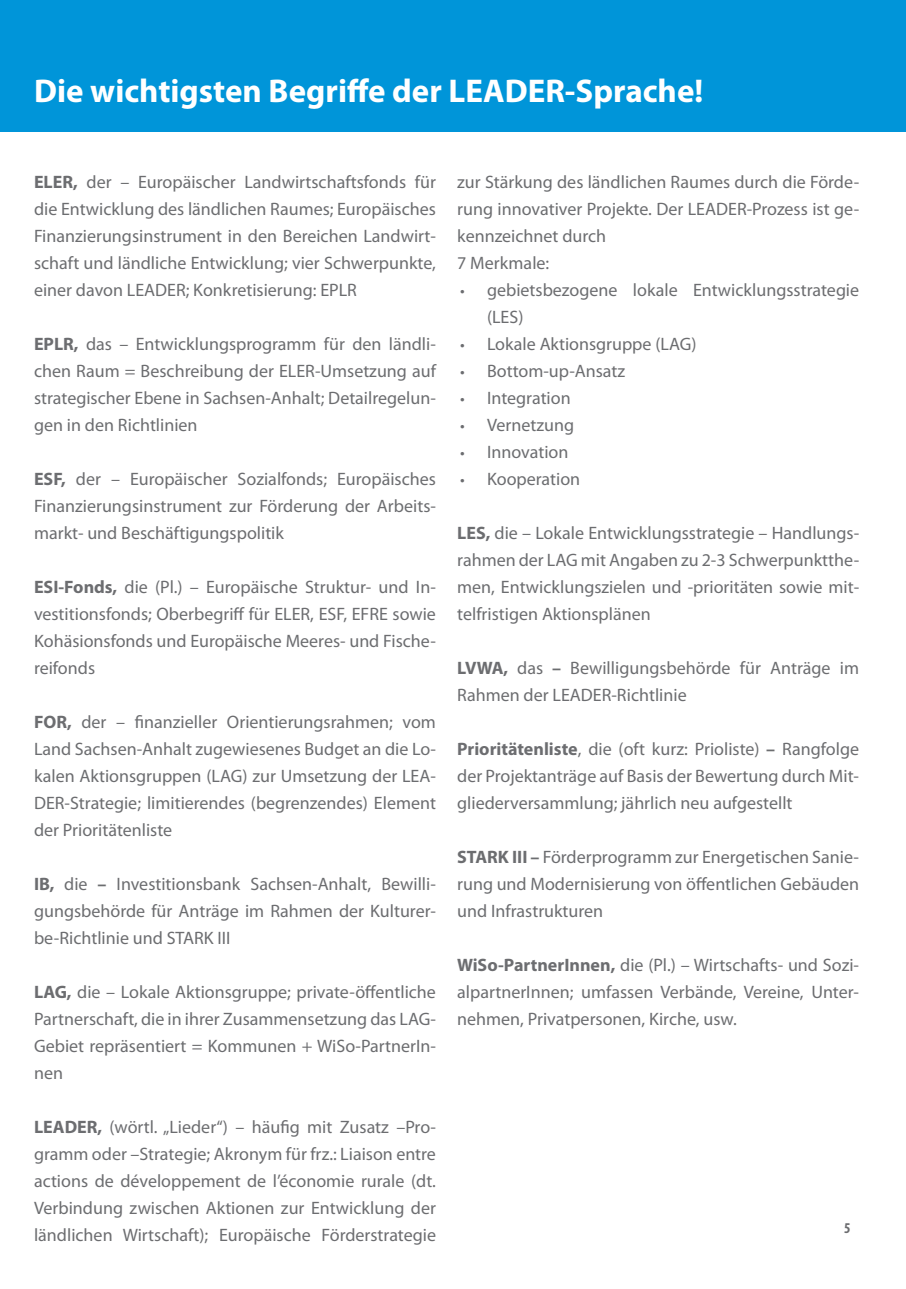
<style>
.page{position:relative;width:906px;height:1289px;background:#fff}
.page>*{position:absolute;margin:0;border:0;box-sizing:border-box;transform-origin:0 0}
.t1{font:700 33px "Myriad Pro";color:#fff}
.t2{font:18px/27px "Myriad Pro";color:#6c6d70;text-align:justify}
.t3{font:700 condensed 15px "Myriad Pro";color:#6c6d70}
.s1{font-weight:700}
</style>
<div class="page">
<div style="left:0;top:47px;width:906px;height:85px;background:#0095d9"></div>
<div style="left:0;top:0;width:906px;height:47px;background:#0095d9"></div>
<h1 class="t1" style="left:34px;top:69px;width:671px">Die wichtigsten Begriffe der LEADER-Sprache!</h1>
<p class="t2" style="left:34px;top:168px;width:403px"><span class="s1">ELER,</span> der – Europäischer Landwirtschaftsfonds für die Entwicklung des ländlichen Raumes; Europäisches Finanzierungsinstrument in den Bereichen Landwirt&shy;schaft und ländliche Entwicklung; vier Schwerpunkte, einer davon LEADER; Konkretisierung: EPLR</p>
<p class="t2" style="left:34px;top:330px;width:403px"><span class="s1">EPLR,</span> das – Entwicklungsprogramm für den ländli&shy;chen Raum = Beschreibung der ELER-Umsetzung auf strategischer Ebene in Sachsen-Anhalt; Detailregelun&shy;gen in den Richtlinien</p>
<p class="t2" style="left:34px;top:465px;width:403px"><span class="s1">ESF,</span> der – Europäischer Sozialfonds; Europäisches Finanzierungsinstrument zur Förderung der Arbeits&shy;markt- und Beschäftigungspolitik</p>
<p class="t2" style="left:34px;top:573px;width:403px"><span class="s1">ESI-Fonds,</span> die (Pl.) – Europäische Struktur- und In&shy;vestitionsfonds; Oberbegriff für ELER, ESF, EFRE sowie Kohäsionsfonds und Europäische Meeres- und Fische&shy;reifonds</p>
<p class="t2" style="left:34px;top:708px;width:403px"><span class="s1">FOR,</span> der – finanzieller Orientierungsrahmen; vom Land Sachsen-Anhalt zugewiesenes Budget an die Lo&shy;kalen Aktionsgruppen (LAG) zur Umsetzung der LEA-DER-Strategie; limitierendes (begrenzendes) Element der Prioritätenliste</p>
<p class="t2" style="left:34px;top:870px;width:403px"><span class="s1">IB,</span> die <span class="s1">–</span> Investitionsbank Sachsen-Anhalt, Bewilli&shy;gungsbehörde für Anträge im Rahmen der Kulturer&shy;be-Richtlinie und STARK III</p>
<p class="t2" style="left:34px;top:978px;width:403px"><span class="s1">LAG,</span> die – Lokale Aktionsgruppe; private-öffentliche Partnerschaft, die in ihrer Zusammensetzung das LAG-Gebiet repräsentiert = Kommunen + WiSo-PartnerIn&shy;nen</p>
<p class="t2" style="left:34px;top:1113px;width:403px"><span class="s1">LEADER,</span> (wörtl. „Lieder“) – häufig mit Zusatz –Pro&shy;gramm oder –Strategie; Akronym für frz.: Liaison entre actions de développement de l’économie rurale (dt.<br>Verbindung zwischen Aktionen zur Entwicklung der ländlichen Wirtschaft); Europäische Förderstrategie</p>
<p class="t2" style="left:457px;top:168px;width:403px;text-align:left">zur Stärkung des ländlichen Raumes durch die Förde&shy;rung innovativer Projekte. Der LEADER-Prozess ist ge&shy;kennzeichnet durch<br>7 Merkmale:</p>
<p class="t2" style="left:487px;top:276px;width:374px;text-align:left">gebietsbezogene lokale Entwicklungsstrategie (LES)<br>Lokale Aktionsgruppe (LAG)<br>Bottom-up-Ansatz<br>Integration<br>Vernetzung<br>Innovation<br>Kooperation</p>
<p class="t2" style="left:457px;top:519px;width:403px"><span class="s1">LES,</span> die – Lokale Entwicklungsstrategie – Handlungs&shy;rahmen der LAG mit Angaben zu 2-3 Schwerpunktthe&shy;men, Entwicklungszielen und -prioritäten sowie mit&shy;telfristigen Aktionsplänen</p>
<p class="t2" style="left:457px;top:654px;width:403px"><span class="s1">LVWA,</span> das <span class="s1">–</span> Bewilligungsbehörde für Anträge im<br>Rahmen der LEADER-Richtlinie</p>
<p class="t2" style="left:457px;top:735px;width:403px"><span class="s1">Prioritätenliste</span>, die (oft kurz: Prioliste) <span class="s1">–</span> Rangfolge der Projektanträge auf Basis der Bewertung durch Mit&shy;gliederversammlung; jährlich neu aufgestellt</p>
<p class="t2" style="left:457px;top:843px;width:403px"><span class="s1">STARK III –</span> Förderprogramm zur Energetischen Sanie&shy;rung und Modernisierung von öffentlichen Gebäuden und Infrastrukturen</p>
<p class="t2" style="left:457px;top:951px;width:403px"><span class="s1">WiSo-PartnerInnen,</span> die (Pl.) – Wirtschafts- und Sozi&shy;alpartnerInnen; umfassen Verbände, Vereine, Unter&shy;nehmen, Privatpersonen, Kirche, usw.</p>
<p class="t3" style="left:844px;top:1218px;width:8px">5</p>
</div>
